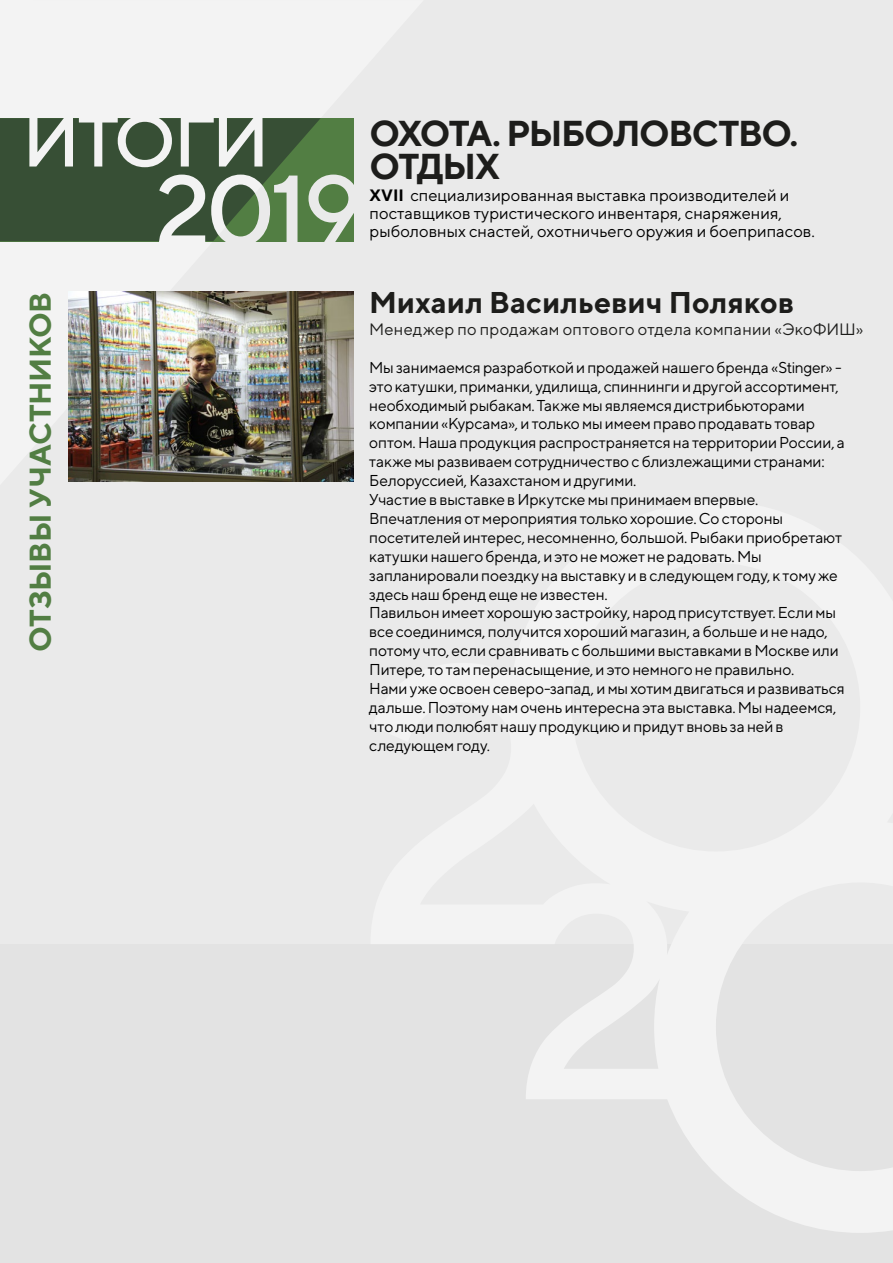
<style>
.page{position:relative;width:893px;height:1263px;background:#fff}
.page>*{position:absolute;margin:0;border:0;box-sizing:border-box;transform-origin:0 0}
.t1{font:700 36px/33px "TT Norms";letter-spacing:-.04em;color:#1d1d1b}
.t2{font:700 30px "TT Norms";letter-spacing:.01em;color:#1d1d1b}
.t3{font:700 30px "TT Norms";letter-spacing:-.01em;color:#527e43}
.t4{font:16.5px/18px "TT Norms";color:#000}
.t5{font:16.5px "TT Norms";letter-spacing:.01em;color:#1d1d1b}
.t6{font:15.75px/18.9px "TT Norms";letter-spacing:-.01em;color:#000}
.s1{font-weight:700}
</style>
<div class="page">
<div style="left:2px;top:0;width:891px;height:1263px;background:#eaeaea"></div>
<div style="left:0;top:944px;width:893px;height:319px;background:#e3e3e3"></div>
<svg style="left:526px;top:944px;width:367px;height:289px"></svg>
<svg style="left:0;top:0;width:354px;height:485px;fill:#f3f3f3"></svg>
<svg style="left:321px;top:118px;width:33px;height:123px;fill:#527e43"></svg>
<svg style="left:0;top:118px;width:321px;height:123px"></svg>
<img style="left:69px;top:292px;width:285px;height:190px">
<h2 class="t3" style="left:21px;top:652px;width:362px;rotate:-90deg">ОТЗЫВЫ УЧАСТНИКОВ</h2>
<h1 class="t1" style="left:370px;top:116px;width:430px">ОХОТА. РЫБОЛОВСТВО.<br>ОТДЫХ</h1>
<p class="t4" style="left:370px;top:186px;width:447px"><span class="s1">XVII</span> специализированная выставка производителей и поставщиков туристического инвентаря, снаряжения, рыболовных снастей, охотничьего оружия и боеприпасов.</p>
<h2 class="t2" style="left:369px;top:283px;width:426px">Михаил Васильевич Поляков</h2>
<p class="t5" style="left:369px;top:319px;width:496px">Менеджер по продажам оптового отдела компании «ЭкоФИШ»</p>
<p class="t6" style="left:369px;top:357px;width:477px">Мы занимаемся разработкой и продажей нашего бренда «Stinger» - это катушки, приманки, удилища, спиннинги и другой ассортимент, необходимый рыбакам. Также мы являемся дистрибьюторами компании «Курсама», и только мы имеем право продавать товар оптом. Наша продукция распространяется на территории России, а также мы развиваем сотрудничество с близлежащими странами:<br>Белоруссией, Казахстаном и другими.<br>Участие в выставке в Иркутске мы принимаем впервые.<br>Впечатления от мероприятия только хорошие. Со стороны посетителей интерес, несомненно, большой. Рыбаки приобретают катушки нашего бренда, и это не может не радовать. Мы запланировали поездку на выставку и в следующем году, к тому же здесь наш бренд еще не известен.<br>Павильон имеет хорошую застройку, народ присутствует. Если мы все соединимся, получится хороший магазин, а больше и не надо, потому что, если сравнивать с большими выставками в Москве или Питере, то там перенасыщение, и это немного не правильно.<br>Нами уже освоен северо-запад, и мы хотим двигаться и развиваться дальше. Поэтому нам очень интересна эта выставка. Мы надеемся, что люди полюбят нашу продукцию и придут вновь за ней в следующем году.</p>
</div>
